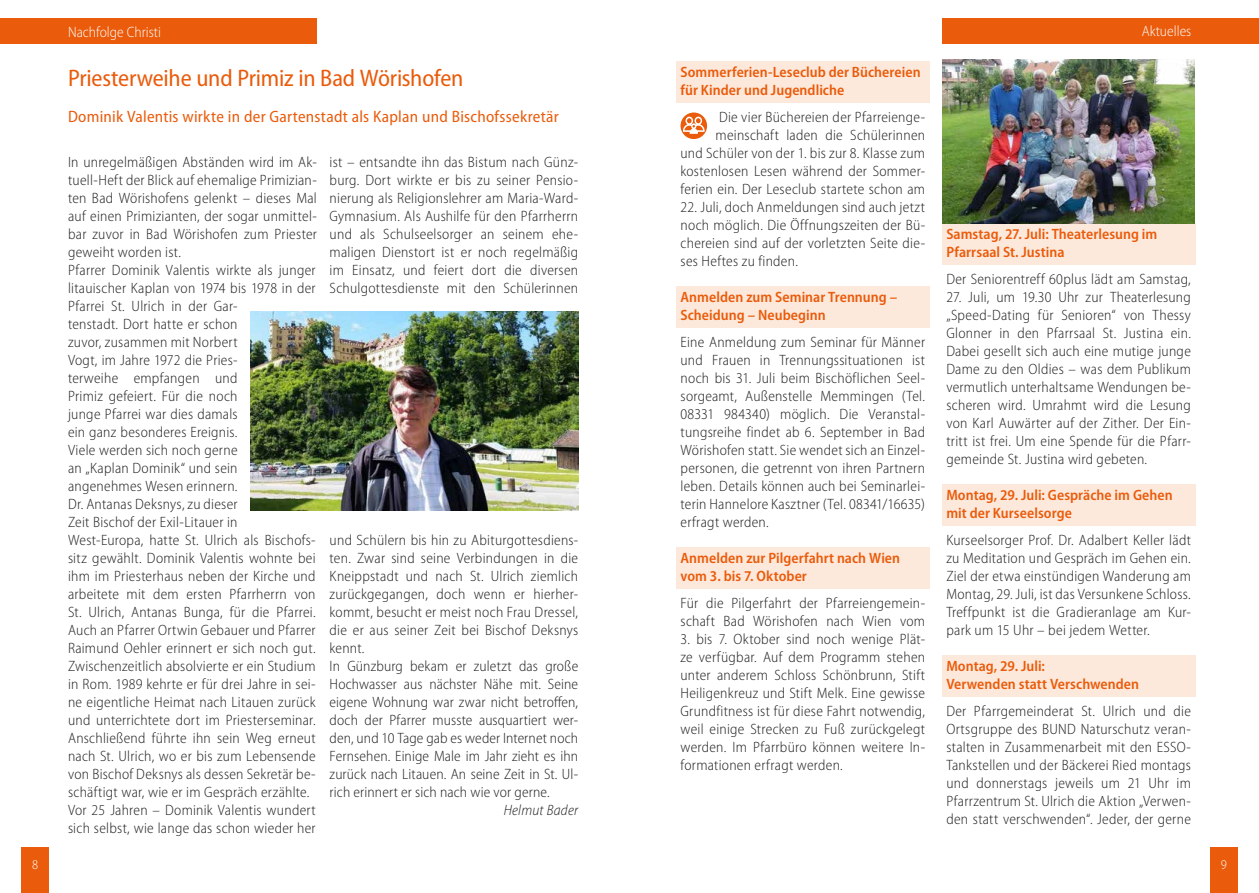
<style>
.page{position:relative;width:1259px;height:893px;background:#fff}
.page>*{position:absolute;margin:0;border:0;box-sizing:border-box;transform-origin:0 0}
.t1{font:semi-condensed 24px "Myriad Pro";letter-spacing:-.01em;color:#ea5b0b}
.t2{font:semi-condensed 16.5px "Myriad Pro";letter-spacing:.015em;color:#ea5b0b}
.t3{font:300 semi-condensed 15px/18px "Myriad Pro";letter-spacing:.015em;color:#1d1d1b;text-align:justify}
.t4{font:600 semi-condensed 15px/18px "Myriad Pro";letter-spacing:.005em;color:#ea5b0b}
.t5{font:300 semi-condensed 15px "Myriad Pro";color:#fff}
.t6{font:italic 300 semi-condensed 15px "Myriad Pro";letter-spacing:.015em;color:#1d1d1b}
.t7{font:300 semi-condensed 13.5px "Myriad Pro";color:#fff}
</style>
<div class="page">
<img style="left:251px;top:311px;width:327px;height:200px">
<div style="left:0;top:18px;width:317px;height:26px;background:#ea5b0b"></div>
<div style="left:942px;top:18px;width:317px;height:26px;background:#ea5b0b"></div>
<div style="left:21px;top:847px;width:28px;height:46px;background:#ea5b0b"></div>
<div style="left:1209px;top:847px;width:28px;height:46px;background:#ea5b0b"></div>
<div style="left:942px;top:224px;width:253px;height:41px;background:#fde9db"></div>
<div style="left:942px;top:485px;width:253px;height:41px;background:#fde9db"></div>
<div style="left:942px;top:656px;width:253px;height:41px;background:#fde9db"></div>
<div style="left:676px;top:62px;width:253px;height:41px;background:#fde9db"></div>
<div style="left:676px;top:287px;width:253px;height:41px;background:#fde9db"></div>
<div style="left:676px;top:548px;width:253px;height:41px;background:#fde9db"></div>
<svg style="left:680px;top:113px;width:27px;height:26px"></svg>
<img style="left:942px;top:59px;width:253px;height:164px">
<p class="t5" style="left:68px;top:24px;width:94px">Nachfolge Christi</p>
<p class="t5" style="left:1141px;top:23px;width:51px">Aktuelles</p>
<h1 class="t1" style="left:68px;top:65px;width:397px">Priesterweihe und Primiz in Bad Wörishofen</h1>
<p class="t2" style="left:68px;top:108px;width:492px">Dominik Valentis wirkte in der Gartenstadt als Kaplan und Bischofssekretär</p>
<p class="t3" style="left:68px;top:153px;width:250px;text-align:left">In unregelmäßigen Abständen wird im Ak&shy;tuell-Heft der Blick auf ehemalige Primizian&shy;ten Bad Wörishofens gelenkt – dieses Mal auf einen Primizianten, der sogar unmittel&shy;bar zuvor in Bad Wörishofen zum Priester geweiht worden ist.<br>Pfarrer Dominik Valentis wirkte als junger litauischer Kaplan von 1974 bis 1978 in der Pfarrei St. Ulrich in der Gar-<br>tenstadt. Dort hatte er schon<br>zuvor, zusammen mit Norbert<br>Vogt, im Jahre 1972 die Pries-<br>terweihe empfangen und<br>Primiz gefeiert. Für die noch<br>junge Pfarrei war dies damals<br>ein ganz besonderes Ereignis.<br>Viele werden sich noch gerne<br>an „Kaplan Dominik“ und sein<br>angenehmes Wesen erinnern.<br>Dr. Antanas Deksnys, zu dieser<br>Zeit Bischof der Exil-Litauer in<br>West-Europa, hatte St. Ulrich als Bischofs&shy;sitz gewählt. Dominik Valentis wohnte bei ihm im Priesterhaus neben der Kirche und arbeitete mit dem ersten Pfarrherrn von St. Ulrich, Antanas Bunga, für die Pfarrei.<br>Auch an Pfarrer Ortwin Gebauer und Pfarrer Raimund Oehler erinnert er sich noch gut.<br>Zwischenzeitlich absolvierte er ein Studium in Rom. 1989 kehrte er für drei Jahre in sei&shy;ne eigentliche Heimat nach Litauen zurück und unterrichtete dort im Priesterseminar.<br>Anschließend führte ihn sein Weg erneut nach St. Ulrich, wo er bis zum Lebensende von Bischof Deksnys als dessen Sekretär be&shy;schäftigt war, wie er im Gespräch erzählte.<br>Vor 25 Jahren – Dominik Valentis wundert sich selbst, wie lange das schon wieder her</p>
<p class="t3" style="left:330px;top:153px;width:250px">ist – entsandte ihn das Bistum nach Günz&shy;burg. Dort wirkte er bis zu seiner Pensio&shy;nierung als Religionslehrer am Maria-Ward-Gymnasium. Als Aushilfe für den Pfarrherrn und als Schulseelsorger an seinem ehe&shy;maligen Dienstort ist er noch regelmäßig im Einsatz, und feiert dort die diversen Schulgottesdienste mit den Schülerinnen</p>
<p class="t3" style="left:330px;top:531px;width:250px;text-align:left">und Schülern bis hin zu Abiturgottesdiens&shy;ten. Zwar sind seine Verbindungen in die Kneippstadt und nach St. Ulrich ziemlich zurückgegangen, doch wenn er hierher&shy;kommt, besucht er meist noch Frau Dressel, die er aus seiner Zeit bei Bischof Deksnys kennt.<br>In Günzburg bekam er zuletzt das große Hochwasser aus nächster Nähe mit. Seine eigene Wohnung war zwar nicht betroffen, doch der Pfarrer musste ausquartiert wer&shy;den, und 10 Tage gab es weder Internet noch Fernsehen. Einige Male im Jahr zieht es ihn zurück nach Litauen. An seine Zeit in St. Ul&shy;rich erinnert er sich nach wie vor gerne.</p>
<p class="t6" style="left:504px;top:802px;width:76px">Helmut Bader</p>
<p class="t4" style="left:680px;top:63px;width:242px">Sommerferien-Leseclub der Büchereien für Kinder und Jugendliche</p>
<p class="t3" style="left:680px;top:108px;width:246px;text-align:right">Die vier Büchereien der Pfarreienge&shy;meinschaft laden die Schülerinnen<br>und Schüler von der 1. bis zur 8. Klasse zum kostenlosen Lesen während der Sommer&shy;ferien ein. Der Leseclub startete schon am</p>
<p class="t3" style="left:680px;top:198px;width:246px">22. Juli, doch Anmeldungen sind auch jetzt noch möglich. Die Öffnungszeiten der Bü&shy;chereien sind auf der vorletzten Seite die&shy;ses Heftes zu finden.</p>
<p class="t4" style="left:680px;top:288px;width:218px">Anmelden zum Seminar Trennung –<br>Scheidung – Neubeginn</p>
<p class="t3" style="left:680px;top:333px;width:246px">Eine Anmeldung zum Seminar für Männer und Frauen in Trennungssituationen ist noch bis 31. Juli beim Bischöflichen Seel&shy;sorgeamt, Außenstelle Memmingen (Tel.<br>08331 984340) möglich. Die Veranstal&shy;tungsreihe findet ab 6. September in Bad Wörishofen statt. Sie wendet sich an Einzel&shy;personen, die getrennt von ihren Partnern leben. Details können auch bei Seminarlei&shy;terin Hannelore Kasztner (Tel. 08341/16635) erfragt werden.</p>
<p class="t4" style="left:680px;top:549px;width:221px">Anmelden zur Pilgerfahrt nach Wien vom 3. bis 7. Oktober</p>
<p class="t3" style="left:680px;top:594px;width:246px">Für die Pilgerfahrt der Pfarreiengemein&shy;schaft Bad Wörishofen nach Wien vom</p>
<p class="t3" style="left:680px;top:630px;width:246px">3. bis 7. Oktober sind noch wenige Plät&shy;ze verfügbar. Auf dem Programm stehen unter anderem Schloss Schönbrunn, Stift Heiligenkreuz und Stift Melk. Eine gewisse Grundfitness ist für diese Fahrt notwendig, weil einige Strecken zu Fuß zurückgelegt werden. Im Pfarrbüro können weitere In&shy;formationen erfragt werden.</p>
<p class="t4" style="left:946px;top:225px;width:213px">Samstag, 27. Juli: Theaterlesung im<br>Pfarrsaal St. Justina</p>
<p class="t3" style="left:946px;top:270px;width:246px">Der Seniorentreff 60plus lädt am Samstag,</p>
<p class="t3" style="left:946px;top:288px;width:246px">27. Juli, um 19.30 Uhr zur Theaterlesung „Speed-Dating für Senioren“ von Thessy Glonner in den Pfarrsaal St. Justina ein.<br>Dabei gesellt sich auch eine mutige junge Dame zu den Oldies – was dem Publikum vermutlich unterhaltsame Wendungen be&shy;scheren wird. Umrahmt wird die Lesung von Karl Auwärter auf der Zither. Der Ein&shy;tritt ist frei. Um eine Spende für die Pfarr&shy;gemeinde St. Justina wird gebeten.</p>
<p class="t4" style="left:946px;top:486px;width:228px">Montag, 29. Juli: Gespräche im Gehen mit der Kurseelsorge</p>
<p class="t3" style="left:946px;top:531px;width:246px">Kurseelsorger Prof. Dr. Adalbert Keller lädt zu Meditation und Gespräch im Gehen ein.<br>Ziel der etwa einstündigen Wanderung am Montag, 29. Juli, ist das Versunkene Schloss.<br>Treffpunkt ist die Gradieranlage am Kur&shy;park um 15 Uhr – bei jedem Wetter.</p>
<p class="t4" style="left:946px;top:657px;width:194px">Montag, 29. Juli:<br>Verwenden statt Verschwenden</p>
<p class="t3" style="left:946px;top:702px;width:246px">Der Pfarrgemeinderat St. Ulrich und die Ortsgruppe des BUND Naturschutz veran&shy;stalten in Zusammenarbeit mit den ESSO-Tankstellen und der Bäckerei Ried montags und donnerstags jeweils um 21 Uhr im Pfarrzentrum St. Ulrich die Aktion „Verwen&shy;den statt verschwenden“. Jeder, der gerne</p>
<p class="t7" style="left:32px;top:857px;width:8px">8</p>
<p class="t7" style="left:1220px;top:857px;width:8px">9</p>
</div>
